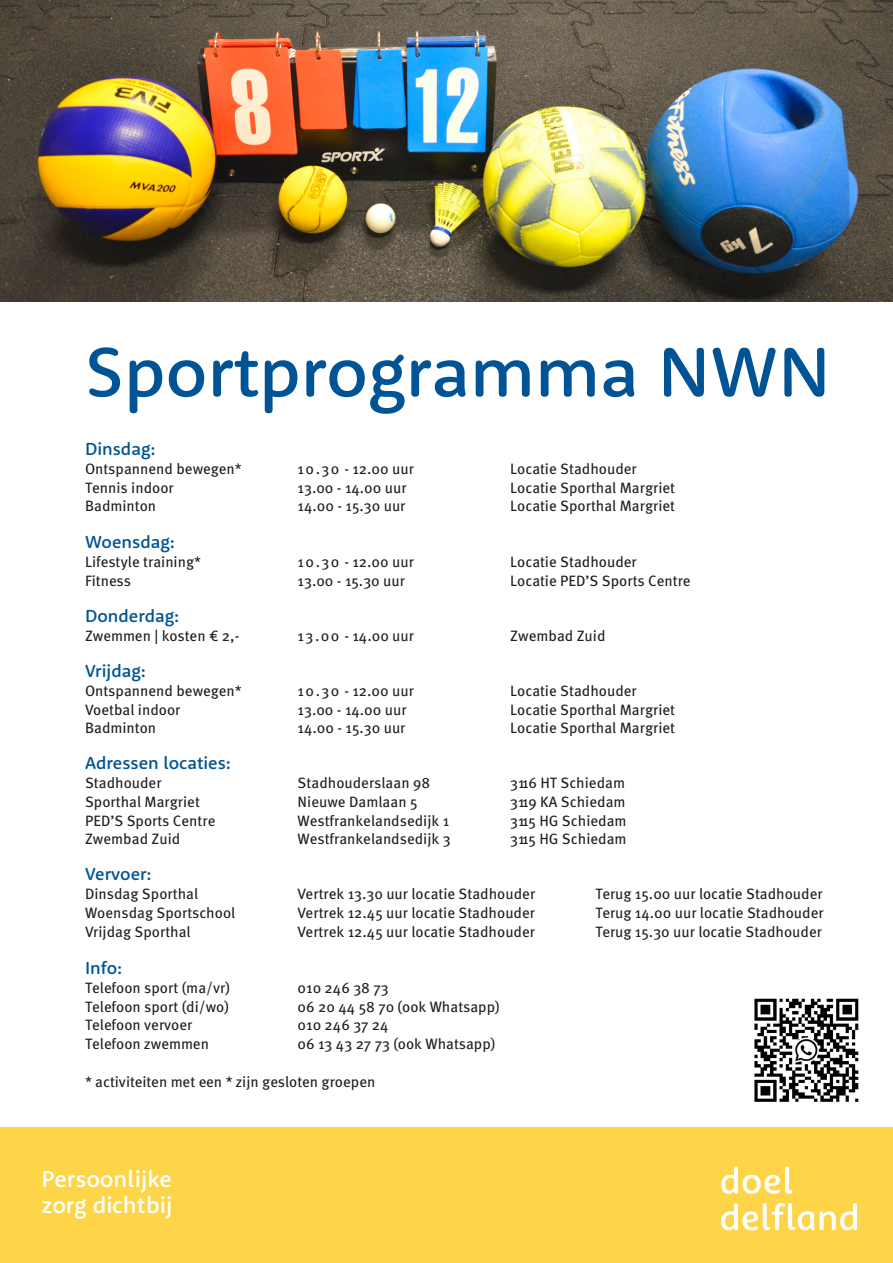
<style>
.page{position:relative;width:893px;height:1263px;background:#fff}
.page>*{position:absolute;margin:0;border:0;box-sizing:border-box;transform-origin:0 0}
.t1{font:500 72px "Rooney Sans";color:#005495}
.t2{font:500 23.7px/26px "Rooney Sans";color:#fff}
.t3{font:500 18px "Rooney Sans";color:#005495}
.t4{font:15px "FF Meta Pro";color:#231f20}
</style>
<div class="page">
<img style="left:0;top:0;width:893px;height:302px">
<div style="left:0;top:1127px;width:893px;height:136px;background:#fed549"></div>
<img style="left:754px;top:998px;width:105px;height:104px">
<svg style="left:721px;top:1166px;width:71px;height:28px"></svg>
<svg style="left:721px;top:1203px;width:136px;height:27px"></svg>
<p class="t1" style="left:85px;top:324px;width:747px">Sportprogramma NWN</p>
<p class="t3" style="left:85px;top:437px;width:72px">Dinsdag:</p>
<p class="t4" style="left:85px;top:457px;width:158px">Ontspannend bewegen*</p>
<p class="t4" style="left:298px;top:457px;width:118px">10.30 - 12.00 uur</p>
<p class="t4" style="left:510px;top:457px;width:128px">Locatie Stadhouder</p>
<p class="t4" style="left:85px;top:476px;width:90px">Tennis indoor</p>
<p class="t4" style="left:298px;top:476px;width:110px">13.00 - 14.00 uur</p>
<p class="t4" style="left:510px;top:476px;width:166px">Locatie Sporthal Margriet</p>
<p class="t4" style="left:85px;top:495px;width:73px">Badminton</p>
<p class="t4" style="left:298px;top:495px;width:109px">14.00 - 15.30 uur</p>
<p class="t4" style="left:510px;top:495px;width:166px">Locatie Sporthal Margriet</p>
<p class="t3" style="left:85px;top:530px;width:91px">Woensdag:</p>
<p class="t4" style="left:85px;top:550px;width:118px">Lifestyle training*</p>
<p class="t4" style="left:298px;top:550px;width:118px">10.30 - 12.00 uur</p>
<p class="t4" style="left:510px;top:550px;width:128px">Locatie Stadhouder</p>
<p class="t4" style="left:85px;top:569px;width:48px">Fitness</p>
<p class="t4" style="left:298px;top:569px;width:109px">13.00 - 15.30 uur</p>
<p class="t4" style="left:510px;top:569px;width:182px">Locatie PED’S Sports Centre</p>
<p class="t3" style="left:85px;top:604px;width:96px">Donderdag:</p>
<p class="t4" style="left:85px;top:624px;width:156px">Zwemmen | kosten € 2,-</p>
<p class="t4" style="left:298px;top:624px;width:118px">13.00 - 14.00 uur</p>
<p class="t4" style="left:510px;top:624px;width:97px">Zwembad Zuid</p>
<p class="t3" style="left:85px;top:659px;width:62px">Vrijdag:</p>
<p class="t4" style="left:85px;top:679px;width:158px">Ontspannend bewegen*</p>
<p class="t4" style="left:298px;top:679px;width:118px">10.30 - 12.00 uur</p>
<p class="t4" style="left:510px;top:679px;width:128px">Locatie Stadhouder</p>
<p class="t4" style="left:85px;top:698px;width:97px">Voetbal indoor</p>
<p class="t4" style="left:298px;top:698px;width:110px">13.00 - 14.00 uur</p>
<p class="t4" style="left:510px;top:698px;width:166px">Locatie Sporthal Margriet</p>
<p class="t4" style="left:85px;top:717px;width:73px">Badminton</p>
<p class="t4" style="left:298px;top:717px;width:109px">14.00 - 15.30 uur</p>
<p class="t4" style="left:510px;top:717px;width:166px">Locatie Sporthal Margriet</p>
<p class="t3" style="left:85px;top:751px;width:147px">Adressen locaties:</p>
<p class="t4" style="left:85px;top:771px;width:78px">Stadhouder</p>
<p class="t4" style="left:298px;top:771px;width:134px">Stadhouderslaan 98</p>
<p class="t4" style="left:510px;top:771px;width:116px">3116 HT Schiedam</p>
<p class="t4" style="left:85px;top:790px;width:116px">Sporthal Margriet</p>
<p class="t4" style="left:298px;top:790px;width:121px">Nieuwe Damlaan 5</p>
<p class="t4" style="left:510px;top:790px;width:117px">3119 KA Schiedam</p>
<p class="t4" style="left:85px;top:809px;width:132px">PED’S Sports Centre</p>
<p class="t4" style="left:298px;top:809px;width:153px">Westfrankelandsedijk 1</p>
<p class="t4" style="left:510px;top:809px;width:118px">3115 HG Schiedam</p>
<p class="t4" style="left:85px;top:828px;width:97px">Zwembad Zuid</p>
<p class="t4" style="left:298px;top:828px;width:154px">Westfrankelandsedijk 3</p>
<p class="t4" style="left:510px;top:828px;width:118px">3115 HG Schiedam</p>
<p class="t3" style="left:85px;top:862px;width:68px">Vervoer:</p>
<p class="t4" style="left:85px;top:882px;width:115px">Dinsdag Sporthal</p>
<p class="t4" style="left:298px;top:882px;width:239px">Vertrek 13.30 uur locatie Stadhouder</p>
<p class="t4" style="left:595px;top:882px;width:229px">Terug 15.00 uur locatie Stadhouder</p>
<p class="t4" style="left:85px;top:901px;width:152px">Woensdag Sportschool</p>
<p class="t4" style="left:298px;top:901px;width:239px">Vertrek 12.45 uur locatie Stadhouder</p>
<p class="t4" style="left:595px;top:901px;width:230px">Terug 14.00 uur locatie Stadhouder</p>
<p class="t4" style="left:85px;top:920px;width:107px">Vrijdag Sporthal</p>
<p class="t4" style="left:298px;top:920px;width:239px">Vertrek 12.45 uur locatie Stadhouder</p>
<p class="t4" style="left:595px;top:920px;width:228px">Terug 15.30 uur locatie Stadhouder</p>
<p class="t3" style="left:85px;top:956px;width:39px">Info:</p>
<p class="t4" style="left:85px;top:976px;width:146px">Telefoon sport (ma/vr)</p>
<p class="t4" style="left:298px;top:976px;width:93px">010 246 38 73</p>
<p class="t4" style="left:85px;top:995px;width:145px">Telefoon sport (di/wo)</p>
<p class="t4" style="left:298px;top:995px;width:204px">06 20 44 58 70 (ook Whatsapp)</p>
<p class="t4" style="left:85px;top:1014px;width:109px">Telefoon vervoer</p>
<p class="t4" style="left:298px;top:1014px;width:93px">010 246 37 24</p>
<p class="t4" style="left:85px;top:1032px;width:125px">Telefoon zwemmen</p>
<p class="t4" style="left:298px;top:1032px;width:199px">06 13 43 27 73 (ook Whatsapp)</p>
<p class="t4" style="left:85px;top:1070px;width:292px">* activiteiten met een * zijn gesloten groepen</p>
<p class="t2" style="left:41px;top:1165px;width:132px">Persoonlijke zorg dichtbij</p>
</div>
